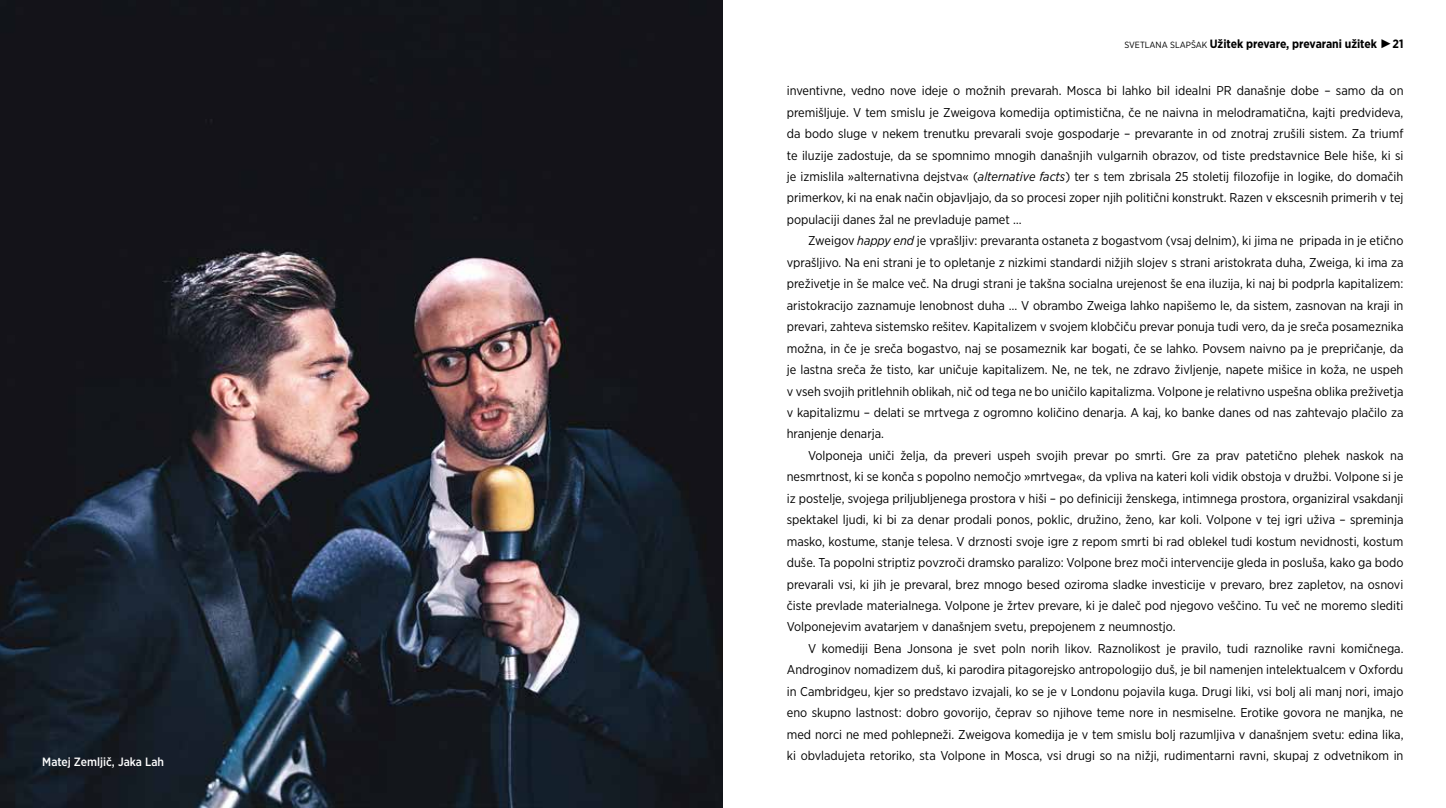
<style>
.page{position:relative;width:1446px;height:808px;background:#fff}
.page>*{position:absolute;margin:0;border:0;box-sizing:border-box;transform-origin:0 0}
.t1{font:12.75px/21.5px "Gotham Narrow";color:#000;text-align:justify}
.t2{font:700 12px "Gotham Narrow";color:#000}
.t3{font:500 12px "Gotham Narrow";color:#fff}
.s1{font-weight:400;font-size:9px}
.s2{font-family:"Arial";font-size:12.75px}
.s3{font-style:italic}
</style>
<div class="page">
<img style="left:0;top:0;width:723px;height:808px">
<p class="t3" style="left:42px;top:754px;width:123px">Matej Zemljič, Jaka Lah</p>
<p class="t2" style="left:1124px;top:36px;width:280px"><span class="s1">Svetlana Slapšak</span> Užitek prevare, prevarani užitek <span class="s2">►</span>21</p>
<p class="t1" style="left:787px;top:80px;width:618px">inventivne, vedno nove ideje o možnih prevarah. Mosca bi lahko bil idealni PR današnje dobe – samo da on premišljuje. V tem smislu je Zweigova komedija optimistična, če ne naivna in melodramatična, kajti predvideva, da bodo sluge v nekem trenutku prevarali svoje gospodarje – prevarante in od znotraj zrušili sistem. Za triumf te iluzije zadostuje, da se spomnimo mnogih današnjih vulgarnih obrazov, od tiste predstavnice Bele hiše, ki si je izmislila »alternativna dejstva« (<span class="s3">alternative facts</span>) ter s tem zbrisala 25 stoletij filozofije in logike, do domačih primerkov, ki na enak način objavljajo, da so procesi zoper njih politični konstrukt. Razen v ekscesnih primerih v tej populaciji danes žal ne prevladuje pamet …</p>
<p class="t1" style="left:787px;top:230px;width:618px;text-indent:21px">Zweigov <span class="s3">happy end</span> je vprašljiv: prevaranta ostaneta z bogastvom (vsaj delnim), ki jima ne pripada in je etično vprašljivo. Na eni strani je to opletanje z nizkimi standardi nižjih slojev s strani aristokrata duha, Zweiga, ki ima za preživetje in še malce več. Na drugi strani je takšna socialna urejenost še ena iluzija, ki naj bi podprla kapitalizem: aristokracijo zaznamuje lenobnost duha … V obrambo Zweiga lahko napišemo le, da sistem, zasnovan na kraji in prevari, zahteva sistemsko rešitev. Kapitalizem v svojem klobčiču prevar ponuja tudi vero, da je sreča posameznika možna, in če je sreča bogastvo, naj se posameznik kar bogati, če se lahko. Povsem naivno pa je prepričanje, da je lastna sreča že tisto, kar uničuje kapitalizem. Ne, ne tek, ne zdravo življenje, napete mišice in koža, ne uspeh v vseh svojih pritlehnih oblikah, nič od tega ne bo uničilo kapitalizma. Volpone je relativno uspešna oblika preživetja v kapitalizmu – delati se mrtvega z ogromno količino denarja. A kaj, ko banke danes od nas zahtevajo plačilo za hranjenje denarja.</p>
<p class="t1" style="left:787px;top:444px;width:618px;text-indent:21px">Volponeja uniči želja, da preveri uspeh svojih prevar po smrti. Gre za prav patetično plehek naskok na nesmrtnost, ki se konča s popolno nemočjo »mrtvega«, da vpliva na kateri koli vidik obstoja v družbi. Volpone si je iz postelje, svojega priljubljenega prostora v hiši – po definiciji ženskega, intimnega prostora, organiziral vsakdanji spektakel ljudi, ki bi za denar prodali ponos, poklic, družino, ženo, kar koli. Volpone v tej igri uživa – spreminja masko, kostume, stanje telesa. V drznosti svoje igre z repom smrti bi rad oblekel tudi kostum nevidnosti, kostum duše. Ta popolni striptiz povzroči dramsko paralizo: Volpone brez moči intervencije gleda in posluša, kako ga bodo prevarali vsi, ki jih je prevaral, brez mnogo besed oziroma sladke investicije v prevaro, brez zapletov, na osnovi čiste prevlade materialnega. Volpone je žrtev prevare, ki je daleč pod njegovo veščino. Tu več ne moremo slediti Volponejevim avatarjem v današnjem svetu, prepojenem z neumnostjo.</p>
<p class="t1" style="left:787px;top:637px;width:618px;text-indent:21px">V komediji Bena Jonsona je svet poln norih likov. Raznolikost je pravilo, tudi raznolike ravni komičnega.<br>Androginov nomadizem duš, ki parodira pitagorejsko antropologijo duš, je bil namenjen intelektualcem v Oxfordu in Cambridgeu, kjer so predstavo izvajali, ko se je v Londonu pojavila kuga. Drugi liki, vsi bolj ali manj nori, imajo eno skupno lastnost: dobro govorijo, čeprav so njihove teme nore in nesmiselne. Erotike govora ne manjka, ne med norci ne med pohlepneži. Zweigova komedija je v tem smislu bolj razumljiva v današnjem svetu: edina lika, ki obvladujeta retoriko, sta Volpone in Mosca, vsi drugi so na nižji, rudimentarni ravni, skupaj z odvetnikom in</p>
</div>
